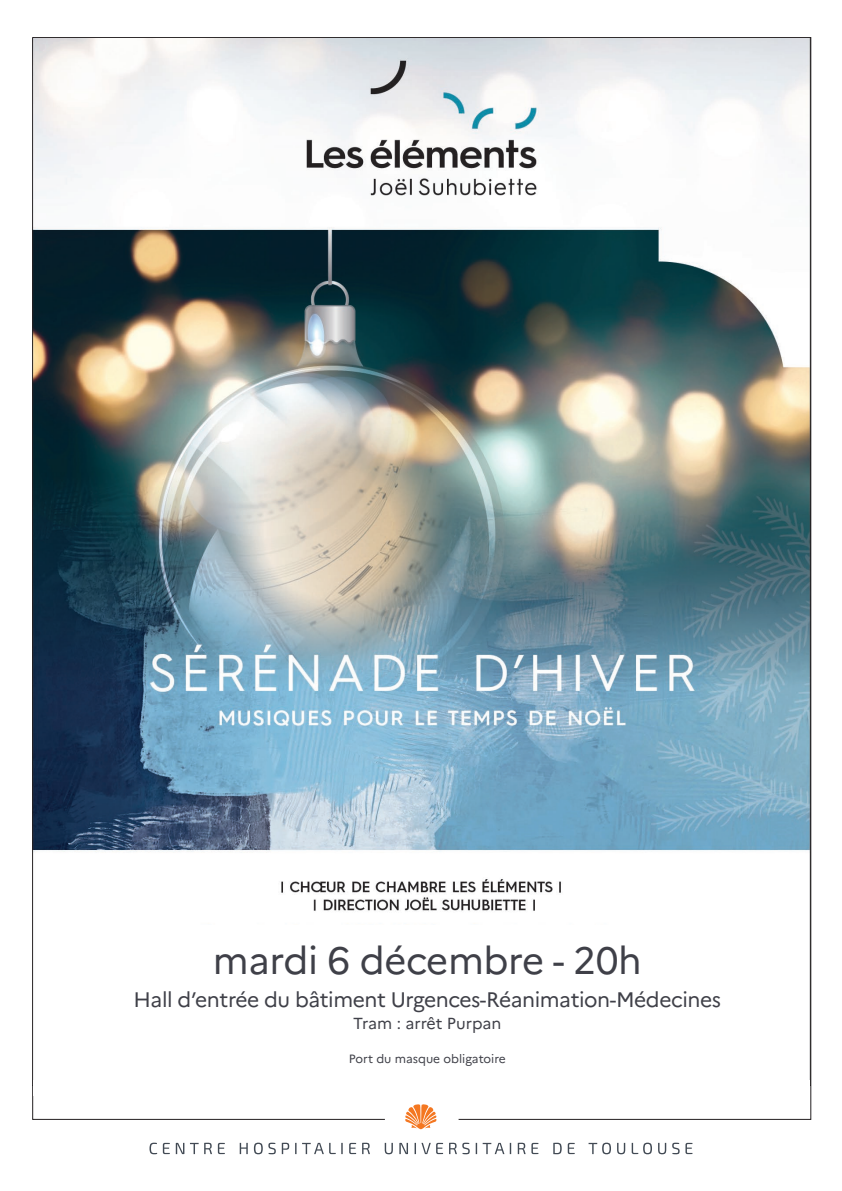
<style>
.page{position:relative;width:842px;height:1191px;background:#fff}
.page>*{position:absolute;margin:0;border:0;box-sizing:border-box;transform-origin:0 0}
.t1{font:38px "Marianne";letter-spacing:-.01em;color:#3f4048}
.t2{font:21px "Marianne";letter-spacing:-.02em;color:#3f4048}
.t3{font:16px "Marianne";color:#3f4048}
.t4{font:12px "Marianne";color:#3f4048}
</style>
<div class="page">
<img style="left:33px;top:38px;width:778px;height:1047px">
<div style="left:34px;top:1080px;width:776px;height:15px;background:#fff"></div>
<svg style="left:149px;top:1142px;width:543px;height:12px"></svg>
<svg style="left:405px;top:1104px;width:31px;height:25px"></svg>
<div style="left:188px;top:925px;width:464px;height:86px;background:#fff"></div>
<p class="t1" style="left:213px;top:936px;width:430px">mardi 6 décembre - 20h</p>
<p class="t2" style="left:134px;top:987px;width:589px">Hall d’entrée du bâtiment Urgences-Réanimation-Médecines</p>
<p class="t3" style="left:353px;top:1013px;width:150px">Tram : arrêt Purpan</p>
<p class="t4" style="left:349px;top:1051px;width:158px">Port du masque obligatoire</p>
</div>
